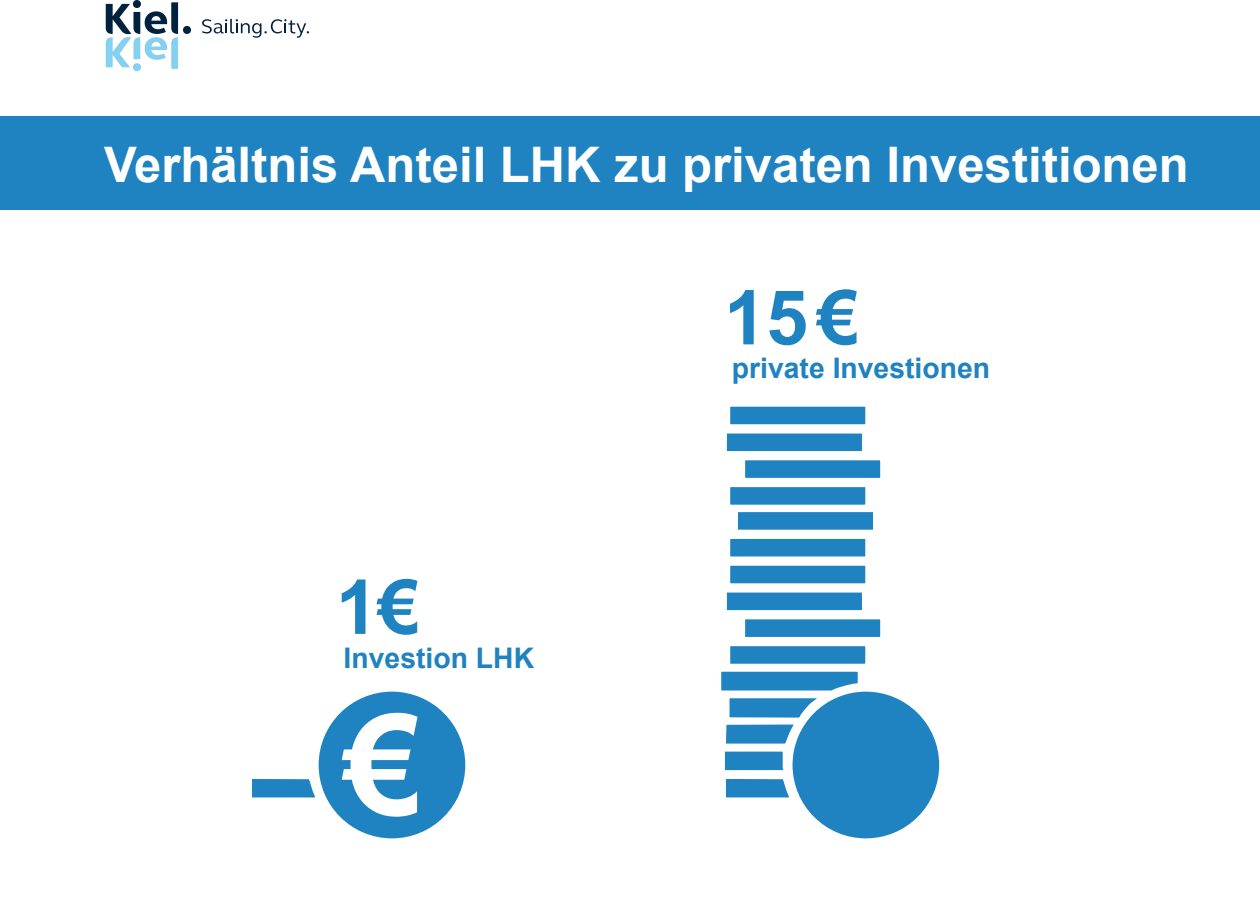
<style>
.page{position:relative;width:1260px;height:898px;background:#fff}
.page>*{position:absolute;margin:0;border:0;box-sizing:border-box;transform-origin:0 0}
.t1{font:700 140.35px "Arial";color:#fff}
.t2{font:700 75.6px "Arial";color:#1f82c1}
.t3{font:700 49px "Arial";color:#fff}
.t4{font:700 28.35px "Arial";color:#1f82c1}
</style>
<div class="page">
<svg style="left:202px;top:19px;width:107px;height:19px"></svg>
<div style="left:133px;top:63px;width:8px;height:8px;background:#84d0f0;border-radius:50%"></div>
<div style="left:183px;top:26px;width:8px;height:8px;background:#00223e;border-radius:50%"></div>
<svg style="left:106px;top:2px;width:72px;height:67px"></svg>
<div style="left:0;top:116px;width:1260px;height:93px;background:#1f82c1"></div>
<div style="left:729px;top:645px;width:137px;height:19px;background:#1f82c1"></div>
<div style="left:728px;top:644px;width:139px;height:21px;border:2px solid #fff"></div>
<div style="left:744px;top:618px;width:137px;height:20px;background:#1f82c1"></div>
<div style="left:743px;top:617px;width:139px;height:22px;border:2px solid #fff"></div>
<div style="left:726px;top:591px;width:137px;height:20px;background:#1f82c1"></div>
<div style="left:725px;top:590px;width:139px;height:22px;border:2px solid #fff"></div>
<div style="left:729px;top:565px;width:137px;height:19px;background:#1f82c1"></div>
<div style="left:728px;top:564px;width:139px;height:21px;border:2px solid #fff"></div>
<div style="left:729px;top:538px;width:137px;height:19px;background:#1f82c1"></div>
<div style="left:728px;top:537px;width:139px;height:21px;border:2px solid #fff"></div>
<div style="left:737px;top:511px;width:137px;height:19px;background:#1f82c1"></div>
<div style="left:736px;top:510px;width:139px;height:21px;border:2px solid #fff"></div>
<div style="left:729px;top:486px;width:137px;height:19px;background:#1f82c1"></div>
<div style="left:728px;top:485px;width:139px;height:21px;border:2px solid #fff"></div>
<div style="left:744px;top:459px;width:137px;height:20px;background:#1f82c1"></div>
<div style="left:743px;top:458px;width:139px;height:22px;border:2px solid #fff"></div>
<div style="left:726px;top:432px;width:137px;height:20px;background:#1f82c1"></div>
<div style="left:725px;top:431px;width:139px;height:22px;border:2px solid #fff"></div>
<div style="left:729px;top:406px;width:137px;height:19px;background:#1f82c1"></div>
<div style="left:728px;top:405px;width:139px;height:21px;border:2px solid #fff"></div>
<svg style="left:721px;top:671px;width:137px;height:127px"></svg>
<svg style="left:252px;top:779px;width:63px;height:19px"></svg>
<div style="left:318px;top:690px;width:148px;height:149px;background:#1f82c1;border-radius:50%"></div>
<div style="left:792px;top:690px;width:148px;height:149px;background:#1f82c1;border-radius:50%"></div>
<h1 class="t3" style="left:104px;top:130px;width:1086px">Verhältnis Anteil LHK zu privaten Investitionen</h1>
<p class="t2" style="left:336px;top:554px;width:86px">1€</p>
<p class="t4" style="left:344px;top:638px;width:192px">Investion LHK</p>
<p class="t1" style="left:344px;top:666px;width:80px">€</p>
<p class="t2" style="left:724px;top:264px;width:137px">15€</p>
<p class="t4" style="left:732px;top:348px;width:260px">private Investionen</p>
</div>
